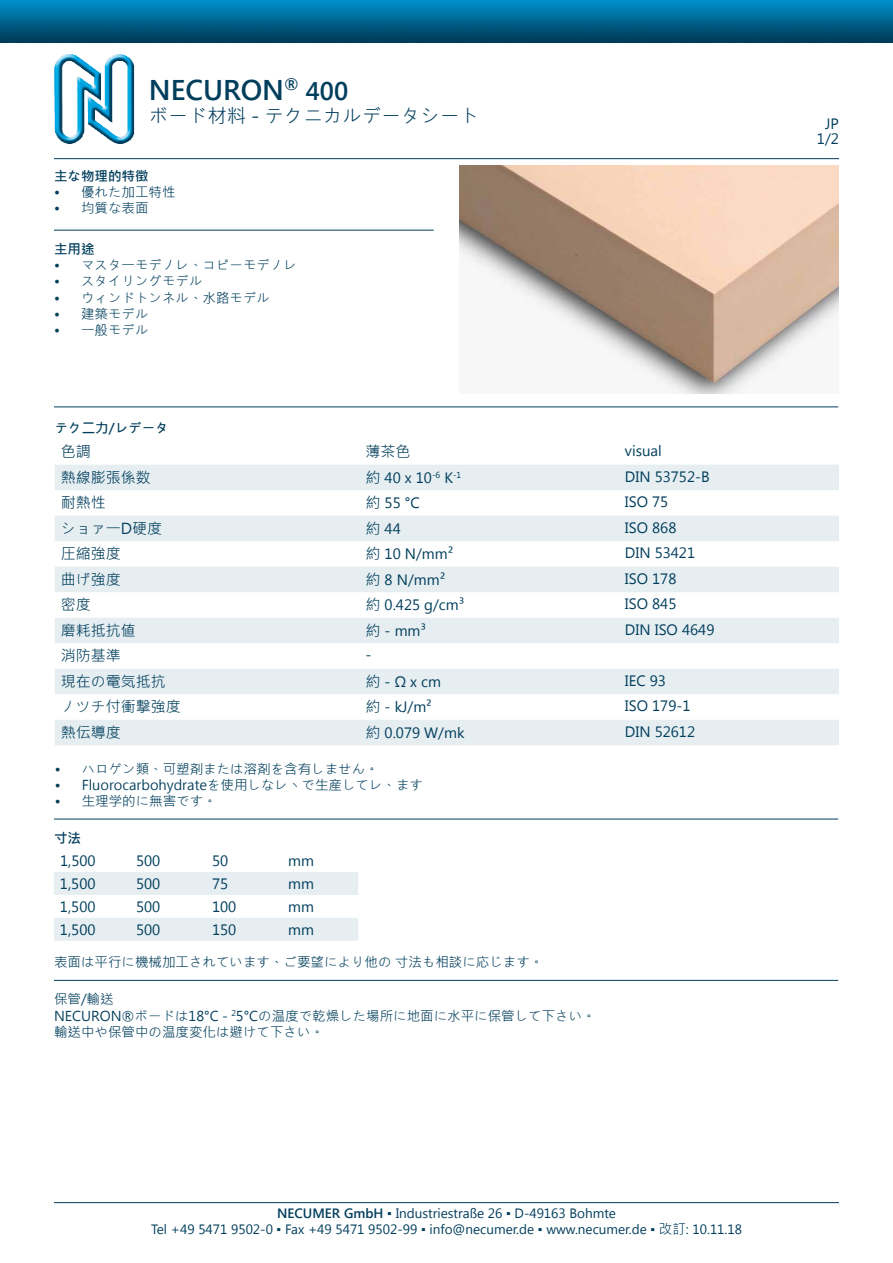
<style>
.page{position:relative;width:893px;height:1263px;background:#fff}
.page>*{position:absolute;margin:0;border:0;box-sizing:border-box;transform-origin:0 0}
.t1{font:600 28.5px "Segoe UI";color:#003e5c}
.t2{font:19.5px "Microsoft Jheng Hei";color:#003e5c}
.t3{font:15px/15px "Segoe UI";color:#003e5c;text-align:center}
.t4{font:15px "Microsoft Jheng Hei";color:#003e5c}
.t5{font:13.5px/16.2px "Microsoft Jheng Hei";color:#003e5c}
.t6{font:13.5px/16.2px "Segoe UI";color:#003e5c;text-align:center}
.t7{font:700 13.5px "Microsoft Jheng Hei";color:#003e5c}
.s1{font-size:25.5px}
.s2{font-family:"Microsoft Jheng Hei"}
.s3{font-weight:600}
.s4{font-weight:700}
</style>
<div class="page">
<img style="left:0;top:0;width:893px;height:43px">
<img style="left:54px;top:54px;width:81px;height:90px">
<hr style="left:54px;top:158px;width:785px;height:1px;background:#003e5c">
<hr style="left:54px;top:1202px;width:785px;height:1px;background:#003e5c">
<svg style="left:54px;top:872px;width:304px;height:69px"></svg>
<hr style="left:54px;top:230px;width:380px;height:1px;background:#003e5c">
<hr style="left:54px;top:406px;width:784px;height:1px;background:#003e5c">
<hr style="left:54px;top:819px;width:784px;height:1px;background:#003e5c">
<hr style="left:54px;top:980px;width:784px;height:1px;background:#003e5c">
<svg style="left:55px;top:465px;width:784px;height:280px;fill:#e6eef2"></svg>
<img style="left:459px;top:165px;width:380px;height:229px">
<h1 class="t1" style="left:149px;top:70px;width:201px">NECURON<sup>®</sup> <span class="s1">400</span></h1>
<h2 class="t2" style="left:149px;top:104px;width:332px">ボード材料 - テクニカルデータシート</h2>
<p class="t7" style="left:54px;top:167px;width:96px">主な物理的特徴</p>
<p class="t5" style="left:54px;top:184px;width:123px">• 優れた加工特性</p>
<p class="t5" style="left:54px;top:200px;width:96px">• 均質な表面</p>
<p class="t7" style="left:54px;top:241px;width:42px">主用途</p>
<p class="t5" style="left:54px;top:257px;width:244px">• マスタ一モデノレ、コピーモデノレ</p>
<p class="t5" style="left:54px;top:273px;width:150px">• スタイリングモデル</p>
<p class="t5" style="left:54px;top:290px;width:217px">• ウィンドトンネル、水路モデル</p>
<p class="t5" style="left:54px;top:306px;width:96px">• 建築モデル</p>
<p class="t5" style="left:54px;top:322px;width:96px">• 一般モデル</p>
<p class="t7" style="left:55px;top:420px;width:115px">テク二力/レデータ</p>
<p class="t4" style="left:61px;top:442px;width:31px">色調</p>
<p class="t4" style="left:365px;top:442px;width:46px">薄茶色</p>
<p class="t3" style="left:625px;top:443px;width:38px">visual</p>
<p class="t4" style="left:61px;top:468px;width:91px">熱線膨張係数</p>
<p class="t3" style="left:365px;top:469px;width:97px"><span class="s2">約</span> 40 x 10<sup>-6</sup> K<sup>-1</sup></p>
<p class="t3" style="left:625px;top:468px;width:86px">DIN 53752-B</p>
<p class="t4" style="left:61px;top:493px;width:46px">耐熱性</p>
<p class="t3" style="left:365px;top:495px;width:56px"><span class="s2">約</span> 55 °C</p>
<p class="t3" style="left:625px;top:494px;width:45px">ISO 75</p>
<p class="t4" style="left:61px;top:519px;width:103px">ショァ一D硬度</p>
<p class="t3" style="left:365px;top:520px;width:37px"><span class="s2">約</span> 44</p>
<p class="t3" style="left:625px;top:519px;width:53px">ISO 868</p>
<p class="t4" style="left:61px;top:544px;width:61px">圧縮強度</p>
<p class="t3" style="left:365px;top:546px;width:89px"><span class="s2">約</span> 10 N/mm²</p>
<p class="t3" style="left:625px;top:545px;width:72px">DIN 53421</p>
<p class="t4" style="left:61px;top:570px;width:61px">曲げ強度</p>
<p class="t3" style="left:365px;top:571px;width:81px"><span class="s2">約</span> 8 N/mm²</p>
<p class="t3" style="left:625px;top:570px;width:53px">ISO 178</p>
<p class="t4" style="left:61px;top:595px;width:31px">密度</p>
<p class="t3" style="left:365px;top:597px;width:100px"><span class="s2">約</span> 0.425 g/cm³</p>
<p class="t3" style="left:625px;top:596px;width:53px">ISO 845</p>
<p class="t4" style="left:61px;top:621px;width:76px">磨耗抵抗値</p>
<p class="t3" style="left:365px;top:622px;width:62px"><span class="s2">約</span> - mm³</p>
<p class="t3" style="left:625px;top:621px;width:91px">DIN ISO 4649</p>
<p class="t4" style="left:61px;top:646px;width:61px">消防基準</p>
<p class="t3" style="left:365px;top:647px;width:7px">-</p>
<p class="t4" style="left:61px;top:672px;width:106px">現在の電気抵抗</p>
<p class="t3" style="left:365px;top:673px;width:77px"><span class="s2">約</span> - Ω x cm</p>
<p class="t3" style="left:625px;top:672px;width:43px">IEC 93</p>
<p class="t4" style="left:61px;top:697px;width:121px">ノツチ付衝撃強度</p>
<p class="t3" style="left:365px;top:699px;width:68px"><span class="s2">約</span> - kJ/m²</p>
<p class="t3" style="left:625px;top:698px;width:67px">ISO 179-1</p>
<p class="t4" style="left:61px;top:723px;width:61px">熱伝導度</p>
<p class="t3" style="left:365px;top:724px;width:101px"><span class="s2">約</span> 0.079 W/mk</p>
<p class="t3" style="left:625px;top:723px;width:72px">DIN 52612</p>
<p class="t5" style="left:55px;top:760px;width:326px">• ハロゲン類、可塑剤または溶剤を含有しません。</p>
<p class="t5" style="left:55px;top:777px;width:370px">• Fluorocarbohydrateを使用しなレヽで生産してレ、ます</p>
<p class="t5" style="left:55px;top:793px;width:164px">• 生理学的に無害です。</p>
<p class="t7" style="left:54px;top:829px;width:28px">寸法</p>
<p class="t3" style="left:60px;top:852px;width:37px">1,500</p>
<p class="t3" style="left:136px;top:852px;width:26px">500</p>
<p class="t3" style="left:212px;top:852px;width:18px">50</p>
<p class="t3" style="left:288px;top:852px;width:27px">mm</p>
<p class="t3" style="left:60px;top:875px;width:37px">1,500</p>
<p class="t3" style="left:136px;top:875px;width:26px">500</p>
<p class="t3" style="left:212px;top:875px;width:18px">75</p>
<p class="t3" style="left:288px;top:875px;width:27px">mm</p>
<p class="t3" style="left:60px;top:898px;width:37px">1,500</p>
<p class="t3" style="left:136px;top:898px;width:26px">500</p>
<p class="t3" style="left:212px;top:898px;width:26px">100</p>
<p class="t3" style="left:288px;top:898px;width:27px">mm</p>
<p class="t3" style="left:60px;top:921px;width:37px">1,500</p>
<p class="t3" style="left:136px;top:921px;width:26px">500</p>
<p class="t3" style="left:212px;top:921px;width:26px">150</p>
<p class="t3" style="left:288px;top:921px;width:27px">mm</p>
<p class="t5" style="left:54px;top:954px;width:491px">表面は平行に機械加工されています、ご要望により他の 寸法も相談に応じます。</p>
<p class="t5" style="left:54px;top:991px;width:543px">保管/輸送<br>NECURON®ボードは18°C - <sup>2</sup>5°Cの温度で乾燥した場所に地面に水平に保管して下さい。輸送中や保管中の温度変化は避けて下さい。</p>
<p class="t6" style="left:151px;top:1204px;width:592px"><span class="s3">NECUMER GmbH</span> <span class="s4">▪</span> Industriestraße 26 ▪ D-49163 Bohmte<br>Tel +49 5471 9502-0 ▪ Fax +49 5471 9502-99 ▪ info@necumer.de ▪ www.necumer.de <span class="s4">▪</span> <span class="s2">改訂</span>: 10.11.18</p>
<p class="t3" style="left:817px;top:115px;width:24px">JP<br>1/2</p>
</div>
